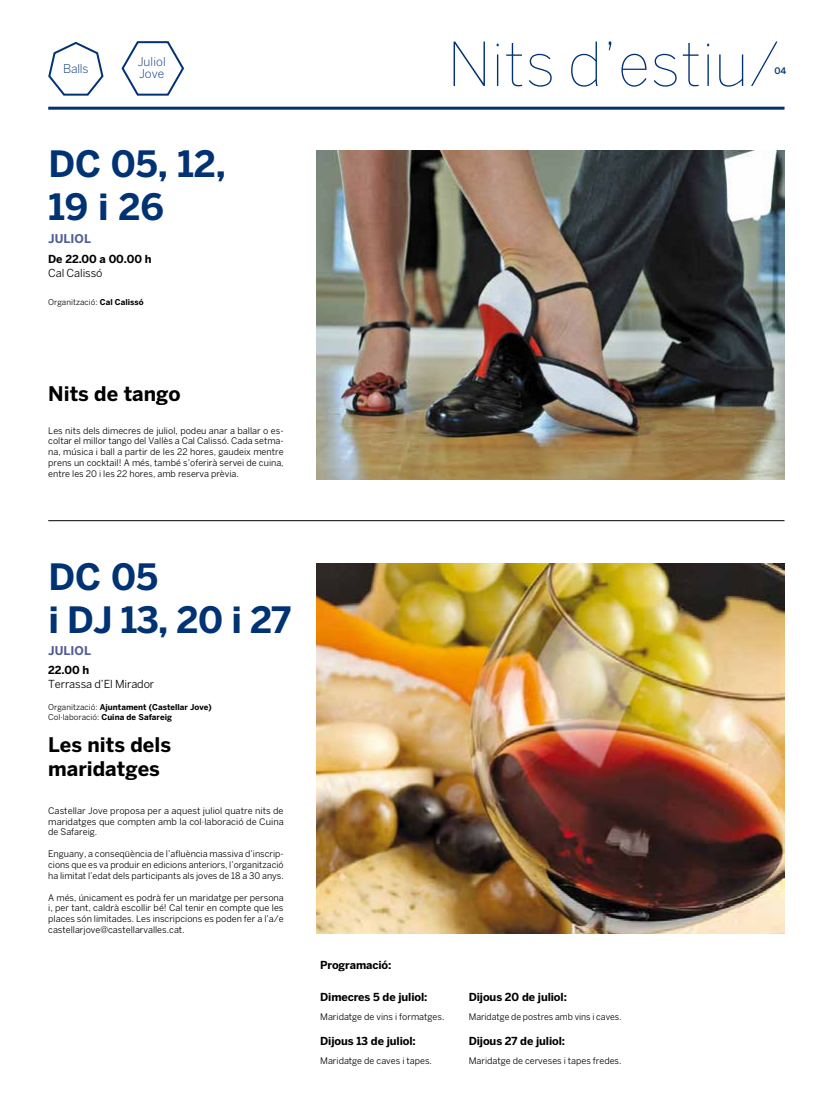
<style>
.page{position:relative;width:820px;height:1106px;background:#fff}
.page>*{position:absolute;margin:0;border:0;box-sizing:border-box;transform-origin:0 0}
.t1{font:100 60px "Benton Sans";letter-spacing:.005em;color:#003274}
.t2{font:700 36px/43px "Benton Sans";letter-spacing:-.02em;color:#003274}
.t3{font:700 36px/43px "Benton Sans";color:#003274}
.t4{font:700 20px/24px "Benton Sans";color:#000}
.t5{font:300 12px/12px "Benton Sans";letter-spacing:.005em;color:#003274}
.t6{font:700 12px "Benton Sans";letter-spacing:.005em;color:#505d94}
.t7{font:700 11px "Benton Sans";letter-spacing:-.01em;color:#000}
.t8{font:11px "Benton Sans";letter-spacing:-.01em;color:#000}
.t9{font:9px/10.9px "Benton Sans";color:#000;text-align:justify}
.t10{font:500 9px "Benton Sans";color:#003274}
.t11{font:700 8px/10.5px "Benton Sans";letter-spacing:.005em;color:#000}
.t12{font:8px "Benton Sans";letter-spacing:.005em;color:#000}
.s1{font-weight:700}
.s2{font-weight:400}
</style>
<div class="page">
<img style="left:316px;top:151px;width:468px;height:329px">
<img style="left:316px;top:563px;width:468px;height:370px">
<hr style="left:48px;top:107px;width:736px;height:3px;background:#003274">
<svg style="left:121px;top:41px;width:63px;height:55px"></svg>
<svg style="left:48px;top:41px;width:56px;height:55px"></svg>
<hr style="left:48px;top:520px;width:736px;height:1px;background:#000">
<h3 class="t5" style="left:63px;top:63px;width:27px">Balls</h3>
<h3 class="t5" style="left:138px;top:55px;width:30px">Juliol<br>Jove</h3>
<h2 class="t3" style="left:48px;top:142px;width:179px">DC 05, 12,<br>19 i 26</h2>
<p class="t7" style="left:48px;top:252px;width:105px">De 22.00 a 00.00 h</p>
<p class="t8" style="left:48px;top:266px;width:56px">Cal Calissó</p>
<h3 class="t6" style="left:48px;top:231px;width:44px">JULIOL</h3>
<p class="t12" style="left:48px;top:297px;width:97px">Organització: <span class="s1">Cal Calissó</span></p>
<h3 class="t4" style="left:48px;top:382px;width:134px">Nits de tango</h3>
<p class="t9" style="left:48px;top:425px;width:237px">Les nits dels dimecres de juliol, podeu anar a ballar o es&shy;coltar el millor tango del Vallès a Cal Calissó. Cada setma&shy;na, música i ball a partir de les 22 hores, gaudeix mentre prens un cocktail! A més, també s’oferirà servei de cuina, entre les 20 i les 22 hores, amb reserva prèvia.</p>
<h1 class="t1" style="left:447px;top:29px;width:334px">Nits d’estiu/</h1>
<p class="t10" style="left:774px;top:66px;width:13px">04</p>
<h2 class="t2" style="left:48px;top:554px;width:244px">DC 05<br>i DJ 13, 20 i 27</h2>
<p class="t7" style="left:48px;top:663px;width:43px">22.00 h</p>
<p class="t8" style="left:48px;top:677px;width:107px">Terrassa d’El Mirador</p>
<h3 class="t6" style="left:48px;top:643px;width:44px">JULIOL</h3>
<p class="t11" style="left:48px;top:701px;width:165px"><span class="s2">Organització:</span> Ajuntament (Castellar Jove)<br><span class="s2">Col·laboració:</span> Cuina de Safareig</p>
<h3 class="t4" style="left:48px;top:732px;width:124px">Les nits dels maridatges</h3>
<p class="t9" style="left:48px;top:805px;width:237px">Castellar Jove proposa per a aquest juliol quatre nits de maridatges que compten amb la col·laboració de Cuina de Safareig.</p>
<p class="t9" style="left:48px;top:848px;width:237px">Enguany, a conseqüència de l’afluència massiva d’inscrip&shy;cions que es va produir en edicions anteriors, l’organització ha limitat l’edat dels participants als joves de 18 a 30 anys.</p>
<p class="t9" style="left:48px;top:891px;width:237px">A més, únicament es podrà fer un maridatge per persona i, per tant, caldrà escollir bé! Cal tenir en compte que les places són limitades. Les inscripcions es poden fer a l’a/e castellarjove@castellarvalles.cat.</p>
<p class="t7" style="left:320px;top:958px;width:73px">Programació:</p>
<p class="t7" style="left:320px;top:990px;width:109px">Dimecres 5 de juliol:</p>
<p class="t9" style="left:320px;top:1011px;width:126px">Maridatge de vins i formatges.</p>
<p class="t7" style="left:320px;top:1034px;width:97px">Dijous 13 de juliol:</p>
<p class="t9" style="left:320px;top:1054px;width:113px">Maridatge de caves i tapes.</p>
<p class="t7" style="left:468px;top:990px;width:100px">Dijous 20 de juliol:</p>
<p class="t9" style="left:468px;top:1011px;width:154px">Maridatge de postres amb vins i caves.</p>
<p class="t7" style="left:468px;top:1034px;width:98px">Dijous 27 de juliol:</p>
<p class="t9" style="left:468px;top:1054px;width:154px">Maridatge de cerveses i tapes fredes.</p>
</div>
